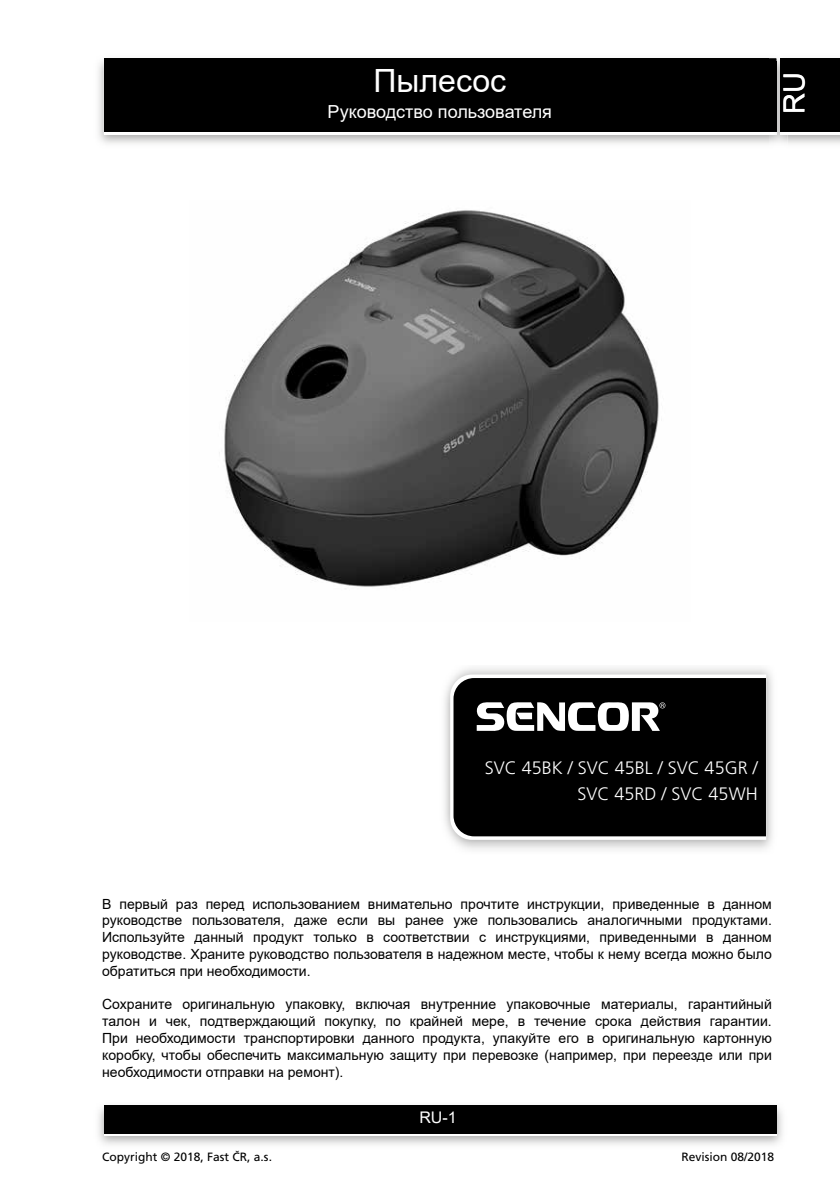
<style>
.page{position:relative;width:840px;height:1191px;background:#fff}
.page>*{position:absolute;margin:0;border:0;box-sizing:border-box;transform-origin:0 0}
.t1{font:32px "Arial";color:#fff}
.t2{font:29px "Arial";color:#fff}
.t3{font:300 18px/25.6px "Frutiger CE";color:#fff;text-align:right}
.t4{font:18px "Arial";color:#fff}
.t5{font:16px "Arial";color:#fff}
.t6{font:14px/16.8px "Arial";color:#000;text-align:justify}
.t7{font:12px "Frutiger CE";color:#000}
</style>
<div class="page">
<div style="left:104px;top:58px;width:671px;height:74px;background:#000"></div>
<img style="left:98px;top:1105px;width:685px;height:40px">
<div style="left:104px;top:1108px;width:671px;height:28px;background:linear-gradient(to right,#fff,#fff)"></div>
<div style="left:104px;top:1105px;width:671px;height:28px;background:#000"></div>
<img style="left:768px;top:56px;width:19px;height:90px">
<svg style="left:768px;top:132px;width:7px;height:3px"></svg>
<img style="left:768px;top:58px;width:7px;height:3px">
<img style="left:768px;top:61px;width:7px;height:71px">
<div style="left:780px;top:61px;width:59px;height:74px;background:#fff"></div>
<div style="left:780px;top:58px;width:59px;height:74px;background:#000"></div>
<img style="left:444px;top:668px;width:329px;height:182px">
<svg style="left:450px;top:674px;width:315px;height:166px"></svg>
<div style="left:453px;top:678px;width:312px;height:158px;background:#000"></div>
<svg style="left:476px;top:702px;width:189px;height:29px"></svg>
<img style="left:219px;top:210px;width:440px;height:377px">
<h1 class="t1" style="left:373px;top:59px;width:134px">Пылесос</h1>
<p class="t4" style="left:327px;top:99px;width:226px">Руководство пользователя</p>
<h2 class="t2" style="left:773px;top:114px;width:43px;rotate:-90deg">RU</h2>
<p class="t3" style="left:484px;top:755px;width:274px">SVC 45BK / SVC 45BL / SVC 45GR /<br>SVC 45RD / SVC 45WH</p>
<p class="t6" style="left:102px;top:895px;width:670px">В первый раз перед использованием внимательно прочтите инструкции, приведенные в данном руководстве пользователя, даже если вы ранее уже пользовались аналогичными продуктами.<br>Используйте данный продукт только в соответствии с инструкциями, приведенными в данном руководстве. Храните руководство пользователя в надежном месте, чтобы к нему всегда можно было обратиться при необходимости.</p>
<p class="t6" style="left:102px;top:996px;width:670px">Сохраните оригинальную упаковку, включая внутренние упаковочные материалы, гарантийный талон и чек, подтверждающий покупку, по крайней мере, в течение срока действия гарантии.<br>При необходимости транспортировки данного продукта, упакуйте его в оригинальную картонную коробку, чтобы обеспечить максимальную защиту при перевозке (например, при переезде или при необходимости отправки на ремонт).</p>
<p class="t5" style="left:419px;top:1106px;width:39px">RU-1</p>
<p class="t7" style="left:102px;top:1149px;width:171px">Copyright © 2018, Fast ČR, a.s.</p>
<p class="t7" style="left:681px;top:1149px;width:94px">Revision 08/2018</p>
</div>
